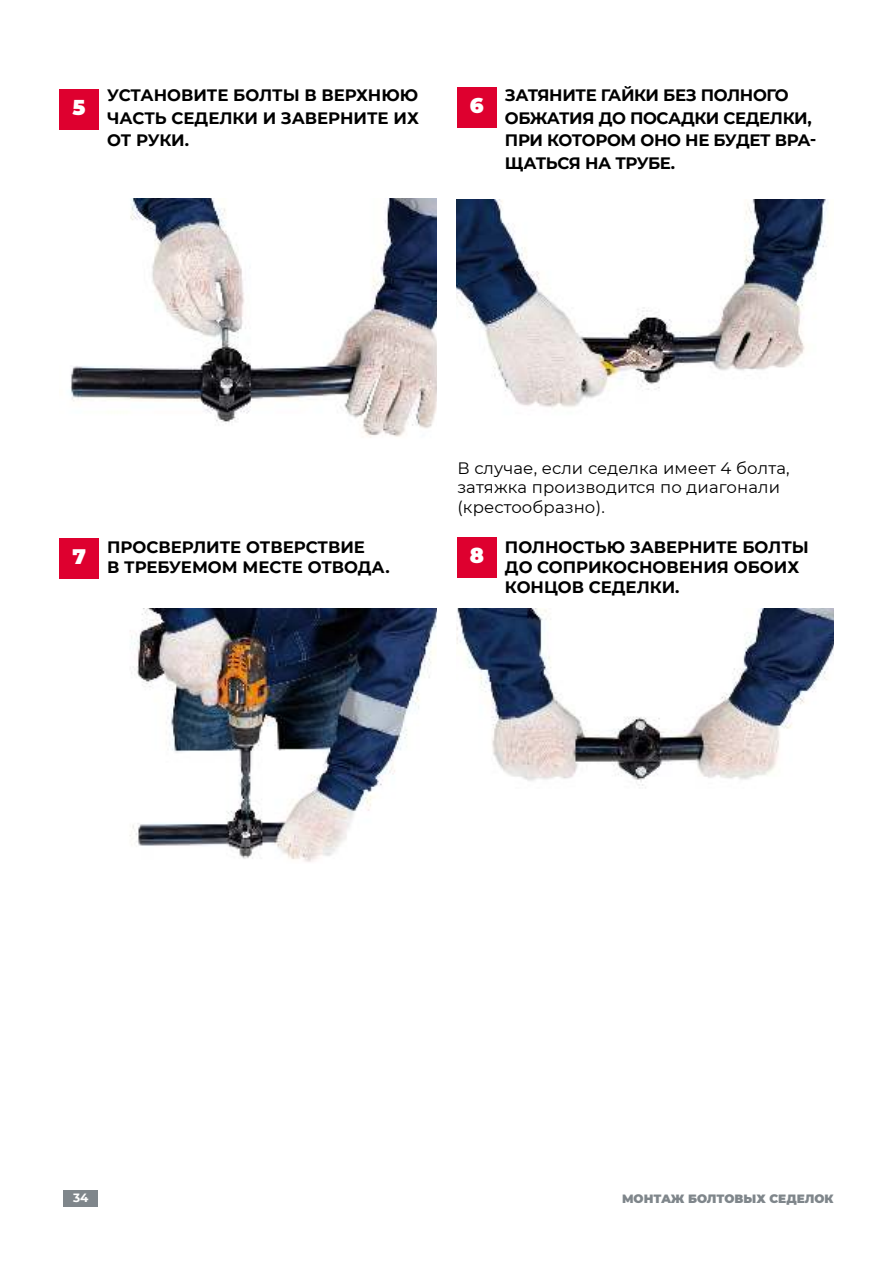
<style>
.page{position:relative;width:893px;height:1263px;background:#fff}
.page>*{position:absolute;margin:0;border:0;box-sizing:border-box;transform-origin:0 0}
.t1{font:900 21px "Montserrat";color:#fff}
.t2{font:700 16.5px/19.8px "Montserrat";color:#000}
.t3{font:700 16.5px/22.5px "Montserrat";letter-spacing:-.02em;color:#000}
.t4{font:16.5px/19.8px "Montserrat";letter-spacing:.01em;color:#000}
.t5{font:900 12px "Montserrat";color:#7f868b}
.t6{font:700 12px "Montserrat";color:#fff}
</style>
<div class="page">
<div style="left:64px;top:1191px;width:34px;height:16px;background:#7f868b"></div>
<img style="left:70px;top:199px;width:366px;height:239px">
<img style="left:457px;top:199px;width:370px;height:209px">
<div style="left:60px;top:89px;width:39px;height:41px;background:#de002f"></div>
<div style="left:457px;top:87px;width:39px;height:41px;background:#de002f"></div>
<div style="left:60px;top:538px;width:39px;height:41px;background:#de002f"></div>
<div style="left:457px;top:537px;width:39px;height:41px;background:#de002f"></div>
<img style="left:129px;top:608px;width:307px;height:254px">
<img style="left:457px;top:608px;width:376px;height:180px">
<p class="t1" style="left:73px;top:97px;width:14px">5</p>
<p class="t2" style="left:107px;top:83px;width:313px;line-height:22.5px;text-align:justify">УСТАНОВИТЕ БОЛТЫ В ВЕРХНЮЮ ЧАСТЬ СЕДЕЛКИ И ЗАВЕРНИТЕ ИХ ОТ РУКИ.</p>
<p class="t1" style="left:470px;top:96px;width:15px">6</p>
<p class="t3" style="left:505px;top:83px;width:313px">ЗАТЯНИТЕ ГАЙКИ БЕЗ ПОЛНОГО<br>ОБЖАТИЯ ДО ПОСАДКИ СЕДЕЛКИ,<br>ПРИ КОТОРОМ ОНО НЕ БУДЕТ ВРА-<br>ЩАТЬСЯ НА ТРУБЕ.</p>
<p class="t4" style="left:457px;top:457px;width:334px">В случае, если седелка имеет 4 болта, затяжка производится по диагонали (крестообразно).</p>
<p class="t1" style="left:72px;top:547px;width:15px">7</p>
<p class="t2" style="left:107px;top:537px;width:284px">ПРОСВЕРЛИТЕ ОТВЕРСТВИЕ<br>В ТРЕБУЕМОМ МЕСТЕ ОТВОДА.</p>
<p class="t1" style="left:470px;top:545px;width:16px">8</p>
<p class="t2" style="left:505px;top:537px;width:305px">ПОЛНОСТЬЮ ЗАВЕРНИТЕ БОЛТЫ<br>ДО СОПРИКОСНОВЕНИЯ ОБОИХ<br>КОНЦОВ СЕДЕЛКИ.</p>
<p class="t6" style="left:73px;top:1192px;width:17px">34</p>
<p class="t5" style="left:622px;top:1190px;width:213px">МОНТАЖ БОЛТОВЫХ СЕДЕЛОК</p>
</div>
